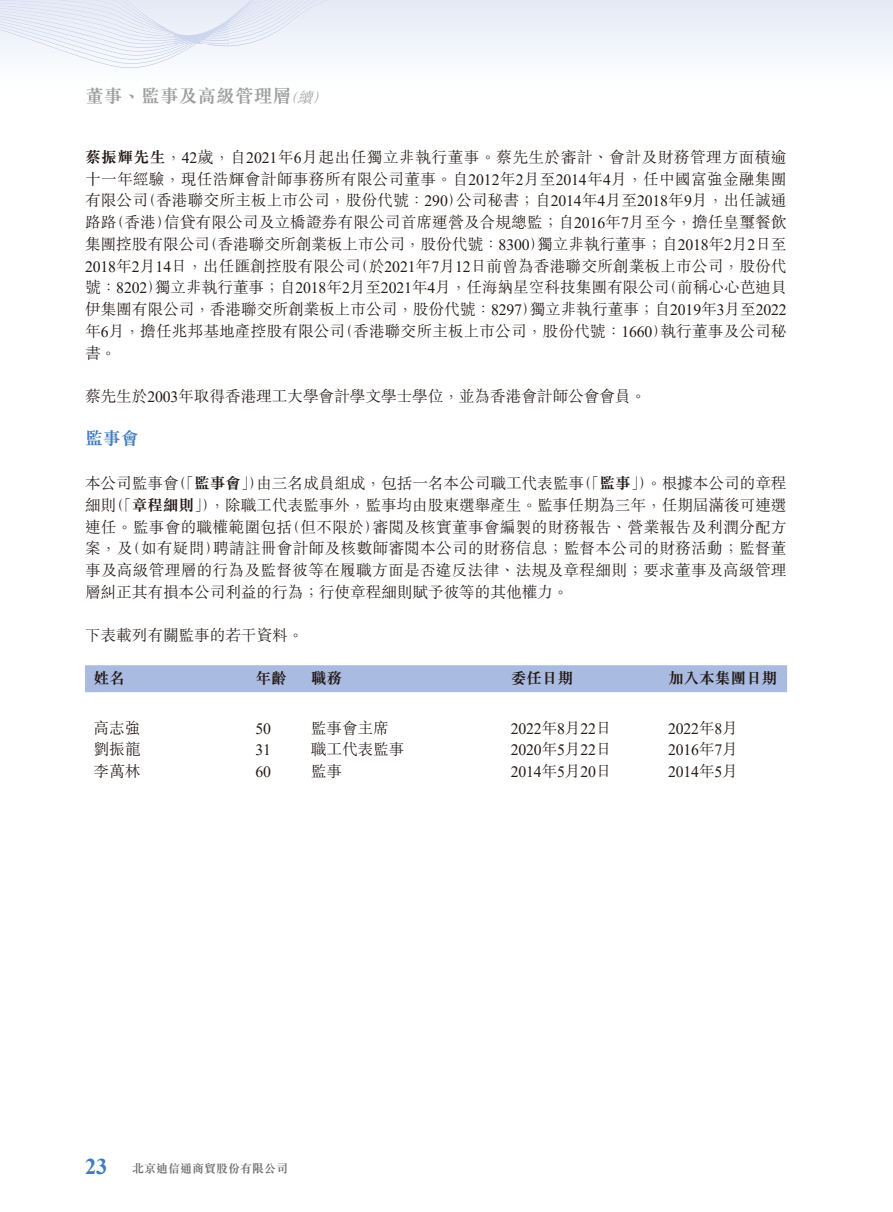
<style>
.page{position:relative;width:893px;height:1212px;background:#fff}
.page>*{position:absolute;margin:0;border:0;box-sizing:border-box;transform-origin:0 0}
.t1{font:18.75px "M Sung HK Bold E Ten B5 H";color:#9f9fa0}
.t2{font:18px "M Sung HK Bold E Ten B5 H";color:#3f7cc0}
.t3{font:15.75px/21.8px "M Sung HK Light E Ten B5 H";letter-spacing:-.01em;color:#231916;text-align:justify}
.t4{font:15.75px "Times New Roman";letter-spacing:-.01em;color:#231916}
.t5{font:15.75px "M Sung HK Bold E Ten B5 H";letter-spacing:-.01em;color:#231916}
.t6{font:12px "M Sung HK Bold E Ten B5 H";color:#717171}
.s1{font-family:"M Sung HK Light E Ten B5 H";font-style:italic;font-size:15px}
.s2{font-family:"M Sung HK Bold E Ten B5 H"}
.s3{font-family:"Times New Roman"}
.s4{font-family:"M Sung HK Light E Ten B5 H"}
.s5{font-family:"Times New Roman";font-weight:700;font-size:22.5px;color:#3f7cc0}
</style>
<div class="page">
<div style="left:526px;top:0;width:367px;height:53px;background:#edf0f9"></div>
<svg style="left:0;top:0;width:526px;height:68px"></svg>
<div style="left:85px;top:665px;width:702px;height:27px;background:#a9bbe0"></div>
<img style="left:175px;top:0;width:54px;height:43px">
<p class="t1" style="left:85px;top:89px;width:248px">董事、監事及高級管理層<span class="s1">（續）</span></p>
<p class="t3" style="left:85px;top:148px;width:703px"><span class="s2">蔡振輝先生</span>，<span class="s3">42</span>歲，自<span class="s3">2021</span>年<span class="s3">6</span>月起出任獨立非執行董事。蔡先生於審計、會計及財務管理方面積逾十一年經驗，現任浩輝會計師事務所有限公司董事。自<span class="s3">2012</span>年<span class="s3">2</span>月至<span class="s3">2014</span>年<span class="s3">4</span>月，任中國富強金融集團有限公司（香港聯交所主板上市公司，股份代號：<span class="s3">290</span>）公司秘書；自<span class="s3">2014</span>年<span class="s3">4</span>月至<span class="s3">2018</span>年<span class="s3">9</span>月，出任誠通路路（香港）信貸有限公司及立橋證券有限公司首席運營及合規總監；自<span class="s3">2016</span>年<span class="s3">7</span>月至今，擔任皇璽餐飲集團控股有限公司（香港聯交所創業板上市公司，股份代號：<span class="s3">8300</span>）獨立非執行董事；自<span class="s3">2018</span>年<span class="s3">2</span>月<span class="s3">2</span>日至<span class="s3">2018</span>年<span class="s3">2</span>月<span class="s3">14</span>日，出任匯創控股有限公司（於<span class="s3">2021</span>年<span class="s3">7</span>月<span class="s3">12</span>日前曾為香港聯交所創業板上市公司，股份代號：<span class="s3">8202</span>）獨立非執行董事；自<span class="s3">2018</span>年<span class="s3">2</span>月至<span class="s3">2021</span>年<span class="s3">4</span>月，任海納星空科技集團有限公司（前稱心心芭迪貝伊集團有限公司，香港聯交所創業板上市公司，股份代號：<span class="s3">8297</span>）獨立非執行董事；自<span class="s3">2019</span>年<span class="s3">3</span>月至<span class="s3">2022</span>年<span class="s3">6</span>月，擔任兆邦基地產控股有限公司（香港聯交所主板上市公司，股份代號：<span class="s3">1660</span>）執行董事及公司秘書。</p>
<p class="t3" style="left:85px;top:387px;width:563px">蔡先生於<span class="s3">2003</span>年取得香港理工大學會計學文學士學位，並為香港會計師公會會員。</p>
<p class="t2" style="left:85px;top:432px;width:55px">監事會</p>
<p class="t3" style="left:85px;top:474px;width:703px">本公司監事會（「<span class="s2">監事會</span>」）由三名成員組成，包括一名本公司職工代表監事（「<span class="s2">監事</span>」）。根據本公司的章程細則（「<span class="s2">章程細則</span>」），除職工代表監事外，監事均由股東選舉產生。監事任期為三年，任期屆滿後可連選連任。監事會的職權範圍包括（但不限於）審閱及核實董事會編製的財務報告、營業報告及利潤分配方案，及（如有疑問）聘請註冊會計師及核數師審閱本公司的財務信息；監督本公司的財務活動；監督董事及高級管理層的行為及監督彼等在履職方面是否違反法律、法規及章程細則；要求董事及高級管理層糾正其有損本公司利益的行為；行使章程細則賦予彼等的其他權力。</p>
<p class="t3" style="left:85px;top:627px;width:220px">下表載列有關監事的若干資料。</p>
<p class="t5" style="left:94px;top:672px;width:33px">姓名</p>
<p class="t5" style="left:256px;top:672px;width:33px">年齡</p>
<p class="t5" style="left:311px;top:672px;width:33px">職務</p>
<p class="t5" style="left:511px;top:672px;width:64px">委任日期</p>
<p class="t5" style="left:668px;top:672px;width:111px">加入本集團日期</p>
<p class="t3" style="left:94px;top:719px;width:48px">高志強</p>
<p class="t4" style="left:256px;top:720px;width:17px">50</p>
<p class="t3" style="left:311px;top:719px;width:80px">監事會主席</p>
<p class="t4" style="left:511px;top:720px;width:102px">2022<span class="s4">年</span>8<span class="s4">月</span>22<span class="s4">日</span></p>
<p class="t4" style="left:668px;top:720px;width:71px">2022<span class="s4">年</span>8<span class="s4">月</span></p>
<p class="t3" style="left:94px;top:741px;width:48px">劉振龍</p>
<p class="t4" style="left:256px;top:741px;width:17px">31</p>
<p class="t3" style="left:311px;top:741px;width:95px">職工代表監事</p>
<p class="t4" style="left:511px;top:741px;width:102px">2020<span class="s4">年</span>5<span class="s4">月</span>22<span class="s4">日</span></p>
<p class="t4" style="left:668px;top:741px;width:71px">2016<span class="s4">年</span>7<span class="s4">月</span></p>
<p class="t3" style="left:94px;top:762px;width:48px">李萬林</p>
<p class="t4" style="left:256px;top:763px;width:17px">60</p>
<p class="t3" style="left:311px;top:762px;width:33px">監事</p>
<p class="t4" style="left:511px;top:763px;width:102px">2014<span class="s4">年</span>5<span class="s4">月</span>20<span class="s4">日</span></p>
<p class="t4" style="left:668px;top:763px;width:71px">2014<span class="s4">年</span>5<span class="s4">月</span></p>
<p class="t6" style="left:85px;top:1163px;width:205px"><span class="s5">23</span> 北京迪信通商貿股份有限公司</p>
</div>
